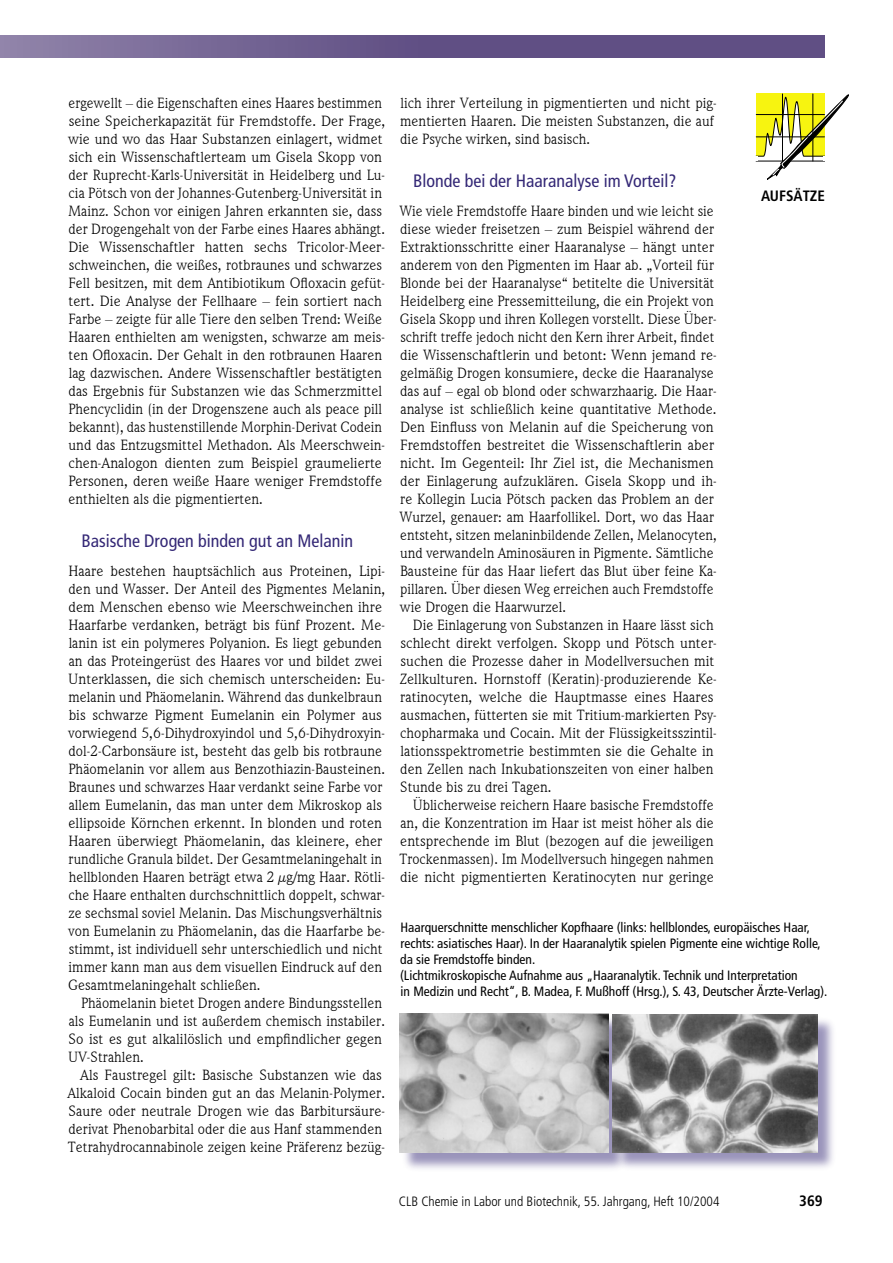
<style>
.page{position:relative;width:893px;height:1263px;background:#fff}
.page>*{position:absolute;margin:0;border:0;box-sizing:border-box;transform-origin:0 0}
.t1{font:condensed 18px "Frutiger";color:#342876}
.t2{font:15px/18px "Weidemann IT Cby BT";color:#000}
.t3{font:700 condensed 15px "Frutiger";color:#000}
.t4{font:condensed 13.5px/16.2px "Frutiger";color:#000}
.t5{font:300 condensed 13.5px "Frutiger";color:#000}
</style>
<div class="page">
<svg style="left:755px;top:94px;width:94px;height:86px"></svg>
<div style="left:0;top:35px;width:825px;height:23px;background:linear-gradient(to right,#8577a1,#54427b)"></div>
<div style="left:400px;top:1014px;width:229px;height:159px;background:#342876;opacity:.5"></div>
<img style="left:400px;top:1013px;width:209px;height:139px">
<div style="left:614px;top:1015px;width:223px;height:158px;background:#342876;opacity:.5"></div>
<img style="left:613px;top:1014px;width:204px;height:138px">
<p class="t2" style="left:68px;top:94px;width:319px">ergewellt – die Eigenschaften eines Haares bestimmen seine Speicherkapazität für Fremdstoffe. Der Frage, wie und wo das Haar Substanzen einlagert, widmet sich ein Wissenschaftlerteam um Gisela Skopp von der Ruprecht-Karls-Universität in Heidelberg und Lu&shy;cia Pötsch von der Johannes-Gutenberg-Universität in Mainz. Schon vor einigen Jahren erkannten sie, dass der Drogengehalt von der Farbe eines Haares abhängt.<br>Die Wissenschaftler hatten sechs Tricolor-Meer&shy;schweinchen, die weißes, rotbraunes und schwarzes Fell besitzen, mit dem Antibiotikum Ofloxacin gefüt&shy;tert. Die Analyse der Fellhaare – fein sortiert nach Farbe – zeigte für alle Tiere den selben Trend: Weiße Haaren enthielten am wenigsten, schwarze am meis&shy;ten Ofloxacin. Der Gehalt in den rotbraunen Haaren lag dazwischen. Andere Wissenschaftler bestätigten das Ergebnis für Substanzen wie das Schmerzmittel Phencyclidin (in der Drogenszene auch als peace pill bekannt), das hustenstillende Morphin-Derivat Codein und das Entzugsmittel Methadon. Als Meerschwein&shy;chen-Analogon dienten zum Beispiel graumelierte Personen, deren weiße Haare weniger Fremdstoffe enthielten als die pigmentierten.</p>
<p class="t1" style="left:81px;top:530px;width:273px">Basische Drogen binden gut an Melanin</p>
<p class="t2" style="left:68px;top:562px;width:319px">Haare bestehen hauptsächlich aus Proteinen, Lipi&shy;den und Wasser. Der Anteil des Pigmentes Melanin, dem Menschen ebenso wie Meerschweinchen ihre Haarfarbe verdanken, beträgt bis fünf Prozent. Me&shy;lanin ist ein polymeres Polyanion. Es liegt gebunden an das Proteingerüst des Haares vor und bildet zwei Unterklassen, die sich chemisch unterscheiden: Eu&shy;melanin und Phäomelanin. Während das dunkelbraun bis schwarze Pigment Eumelanin ein Polymer aus vorwiegend 5,6-Dihydroxyindol und 5,6-Dihydroxyin&shy;dol-2-Carbonsäure ist, besteht das gelb bis rotbraune Phäomelanin vor allem aus Benzothiazin-Bausteinen.<br>Braunes und schwarzes Haar verdankt seine Farbe vor allem Eumelanin, das man unter dem Mikroskop als ellipsoide Körnchen erkennt. In blonden und roten Haaren überwiegt Phäomelanin, das kleinere, eher rundliche Granula bildet. Der Gesamtmelaningehalt in hellblonden Haaren beträgt etwa 2 µg/mg Haar. Rötli&shy;che Haare enthalten durchschnittlich doppelt, schwar&shy;ze sechsmal soviel Melanin. Das Mischungsverhältnis von Eumelanin zu Phäomelanin, das die Haarfarbe be&shy;stimmt, ist individuell sehr unterschiedlich und nicht immer kann man aus dem visuellen Eindruck auf den Gesamtmelaningehalt schließen.</p>
<p class="t2" style="left:68px;top:994px;width:319px;text-indent:13px">Phäomelanin bietet Drogen andere Bindungsstellen als Eumelanin und ist außerdem chemisch instabiler.<br>So ist es gut alkalilöslich und empfindlicher gegen UV-Strahlen.</p>
<p class="t2" style="left:68px;top:1066px;width:319px;text-indent:13px">Als Faustregel gilt: Basische Substanzen wie das Alkaloid Cocain binden gut an das Melanin-Polymer.<br>Saure oder neutrale Drogen wie das Barbitursäure&shy;derivat Phenobarbital oder die aus Hanf stammenden Tetrahydrocannabinole zeigen keine Präferenz bezüg-</p>
<p class="t2" style="left:400px;top:94px;width:318px">lich ihrer Verteilung in pigmentierten und nicht pig&shy;mentierten Haaren. Die meisten Substanzen, die auf die Psyche wirken, sind basisch.</p>
<p class="t1" style="left:413px;top:170px;width:265px">Blonde bei der Haaranalyse im Vorteil?</p>
<p class="t2" style="left:400px;top:202px;width:319px">Wie viele Fremdstoffe Haare binden und wie leicht sie diese wieder freisetzen – zum Beispiel während der Extraktionsschritte einer Haaranalyse – hängt unter anderem von den Pigmenten im Haar ab. „Vorteil für Blonde bei der Haaranalyse“ betitelte die Universität Heidelberg eine Pressemitteilung, die ein Projekt von Gisela Skopp und ihren Kollegen vorstellt. Diese Über&shy;schrift treffe jedoch nicht den Kern ihrer Arbeit, findet die Wissenschaftlerin und betont: Wenn jemand re&shy;gelmäßig Drogen konsumiere, decke die Haaranalyse das auf – egal ob blond oder schwarzhaarig. Die Haar&shy;analyse ist schließlich keine quantitative Methode.<br>Den Einfluss von Melanin auf die Speicherung von Fremdstoffen bestreitet die Wissenschaftlerin aber nicht. Im Gegenteil: Ihr Ziel ist, die Mechanismen der Einlagerung aufzuklären. Gisela Skopp und ih&shy;re Kollegin Lucia Pötsch packen das Problem an der Wurzel, genauer: am Haarfollikel. Dort, wo das Haar entsteht, sitzen melaninbildende Zellen, Melanocyten, und verwandeln Aminosäuren in Pigmente. Sämtliche Bausteine für das Haar liefert das Blut über feine Ka&shy;pillaren. Über diesen Weg erreichen auch Fremdstoffe wie Drogen die Haarwurzel.</p>
<p class="t2" style="left:400px;top:616px;width:319px;text-indent:13px">Die Einlagerung von Substanzen in Haare lässt sich schlecht direkt verfolgen. Skopp und Pötsch unter&shy;suchen die Prozesse daher in Modellversuchen mit Zellkulturen. Hornstoff (Keratin)-produzierende Ke&shy;ratinocyten, welche die Hauptmasse eines Haares ausmachen, fütterten sie mit Tritium-markierten Psy&shy;chopharmaka und Cocain. Mit der Flüssigkeitsszintil&shy;lationsspektrometrie bestimmten sie die Gehalte in den Zellen nach Inkubationszeiten von einer halben Stunde bis zu drei Tagen.</p>
<p class="t2" style="left:400px;top:796px;width:316px;text-align:justify;text-indent:13px">Üblicherweise reichern Haare basische Fremdstoffe an, die Konzentration im Haar ist meist höher als die entsprechende im Blut (bezogen auf die jeweiligen Trockenmassen). Im Modellversuch hingegen nahmen die nicht pigmentierten Keratinocyten nur geringe</p>
<p class="t4" style="left:400px;top:919px;width:429px">Haarquerschnitte menschlicher Kopfhaare (links: hellblondes, europäisches Haar, rechts: asiatisches Haar). In der Haaranalytik spielen Pigmente eine wichtige Rolle, da sie Fremdstoffe binden.<br>(Lichtmikroskopische Aufnahme aus „Haaranalytik. Technik und Interpretation<br>in Medizin und Recht“, B. Madea, F. Mußhoff (Hrsg.), S. 43, Deutscher Ärzte-Verlag).</p>
<p class="t3" style="left:761px;top:187px;width:65px">AUFSÄTZE</p>
<p class="t5" style="left:399px;top:1194px;width:322px">CLB Chemie in Labor und Biotechnik, 55. Jahrgang, Heft 10/2004</p>
<p class="t3" style="left:799px;top:1192px;width:25px">369</p>
</div>
